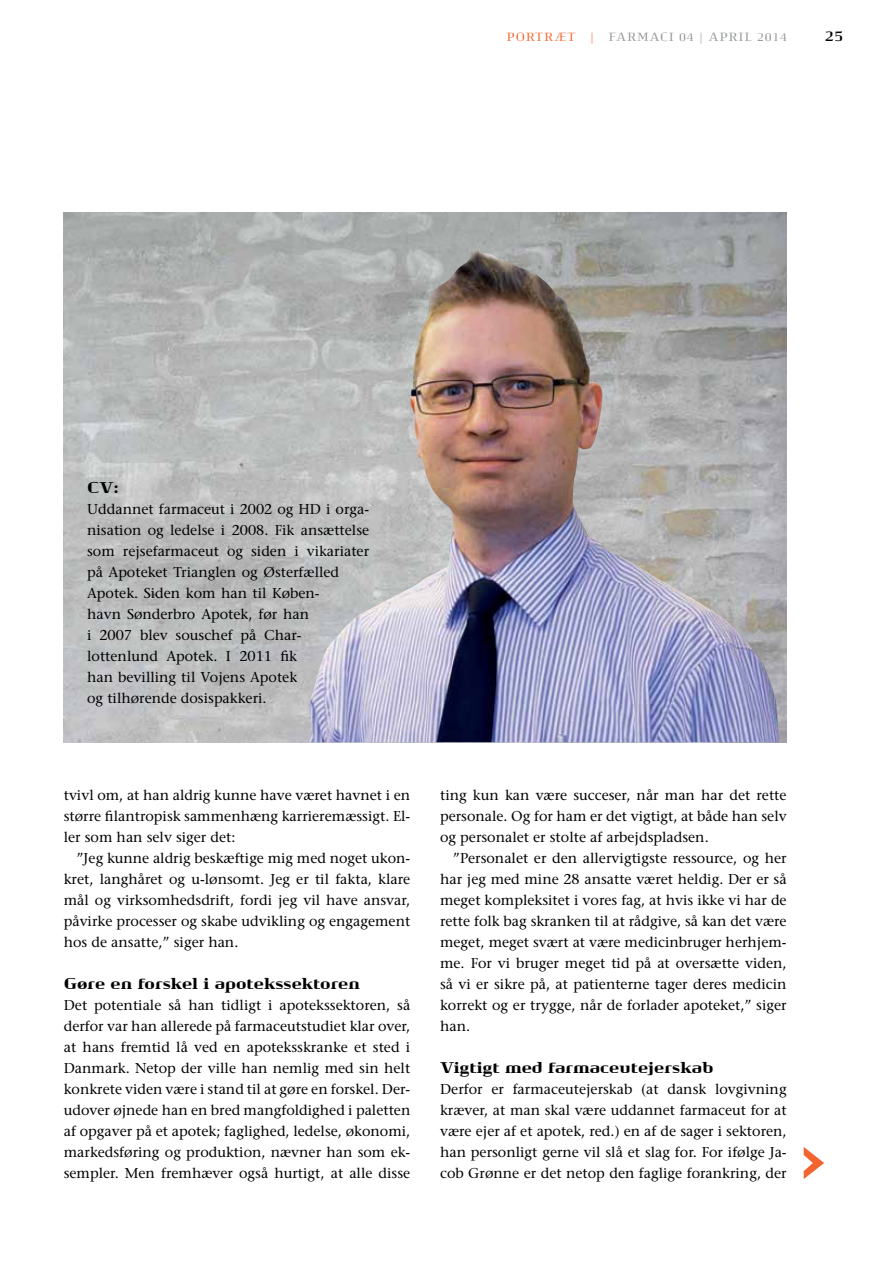
<style>
.page{position:relative;width:893px;height:1263px;background:#fff}
.page>*{position:absolute;margin:0;border:0;box-sizing:border-box;transform-origin:0 0}
.t1{font:900 15.75px "Pharma OSF";color:#000}
.t2{font:700 15px "Pharma";color:#000}
.t3{font:14.25px/21px "Stone Serif LT";color:#000;text-align:justify}
.t4{font:12px "Pharma";letter-spacing:.06em;color:#939598}
.t5{font:12px "Pharma";letter-spacing:.06em;color:#f26531}
</style>
<div class="page">
<img style="left:64px;top:213px;width:723px;height:529px">
<svg style="left:804px;top:1147px;width:20px;height:32px"></svg>
<img style="left:308px;top:248px;width:471px;height:494px">
<p class="t5" style="left:507px;top:30px;width:89px">PORTRÆT |</p>
<p class="t4" style="left:608px;top:30px;width:180px">FARMACI 04 | APRIL 2014</p>
<p class="t2" style="left:825px;top:27px;width:20px">25</p>
<p class="t1" style="left:87px;top:478px;width:33px">CV:</p>
<p class="t3" style="left:87px;top:498px;width:284px;text-align:left">Uddannet farmaceut i 2002 og HD i orga&shy;nisation og ledelse i 2008. Fik ansættelse som rejsefarmaceut og siden i vikariater på Apoteket Trianglen og Østerfælled Apotek. Siden kom han til Køben-<br>havn Sønderbro Apotek, før han<br>i 2007 blev souschef på Char&shy;lottenlund Apotek. I 2011 fik<br>han bevilling til Vojens Apotek<br>og tilhørende dosispakkeri.</p>
<p class="t3" style="left:64px;top:784px;width:348px">tvivl om, at han aldrig kunne have været havnet i en større filantropisk sammenhæng karrieremæssigt. El&shy;ler som han selv siger det:</p>
<p class="t3" style="left:64px;top:847px;width:348px;text-indent:13px">”Jeg kunne aldrig beskæftige mig med noget ukon&shy;kret, langhåret og u-lønsomt. Jeg er til fakta, klare mål og virksomhedsdrift, fordi jeg vil have ansvar, påvirke processer og skabe udvikling og engagement hos de ansatte,” siger han.</p>
<p class="t1" style="left:64px;top:974px;width:298px">Gøre en forskel i apotekssektoren</p>
<p class="t3" style="left:64px;top:994px;width:348px">Det potentiale så han tidligt i apotekssektoren, så derfor var han allerede på farmaceutstudiet klar over, at hans fremtid lå ved en apoteksskranke et sted i Danmark. Netop der ville han nemlig med sin helt konkrete viden være i stand til at gøre en forskel. Der&shy;udover øjnede han en bred mangfoldighed i paletten af opgaver på et apotek; faglighed, ledelse, økonomi, markedsføring og produktion, nævner han som ek&shy;sempler. Men fremhæver også hurtigt, at alle disse</p>
<p class="t3" style="left:440px;top:784px;width:348px">ting kun kan være succeser, når man har det rette personale. Og for ham er det vigtigt, at både han selv og personalet er stolte af arbejdspladsen.</p>
<p class="t3" style="left:440px;top:847px;width:348px;text-indent:13px">”Personalet er den allervigtigste ressource, og her har jeg med mine 28 ansatte været heldig. Der er så meget kompleksitet i vores fag, at hvis ikke vi har de rette folk bag skranken til at rådgive, så kan det være meget, meget svært at være medicinbruger herhjem&shy;me. For vi bruger meget tid på at oversætte viden, så vi er sikre på, at patienterne tager deres medicin korrekt og er trygge, når de forlader apoteket,” siger han.</p>
<p class="t1" style="left:440px;top:1058px;width:275px">Vigtigt med farmaceutejerskab</p>
<p class="t3" style="left:440px;top:1078px;width:348px">Derfor er farmaceutejerskab (at dansk lovgivning kræver, at man skal være uddannet farmaceut for at være ejer af et apotek, red.) en af de sager i sektoren, han personligt gerne vil slå et slag for. For ifølge Ja&shy;cob Grønne er det netop den faglige forankring, der</p>
</div>
